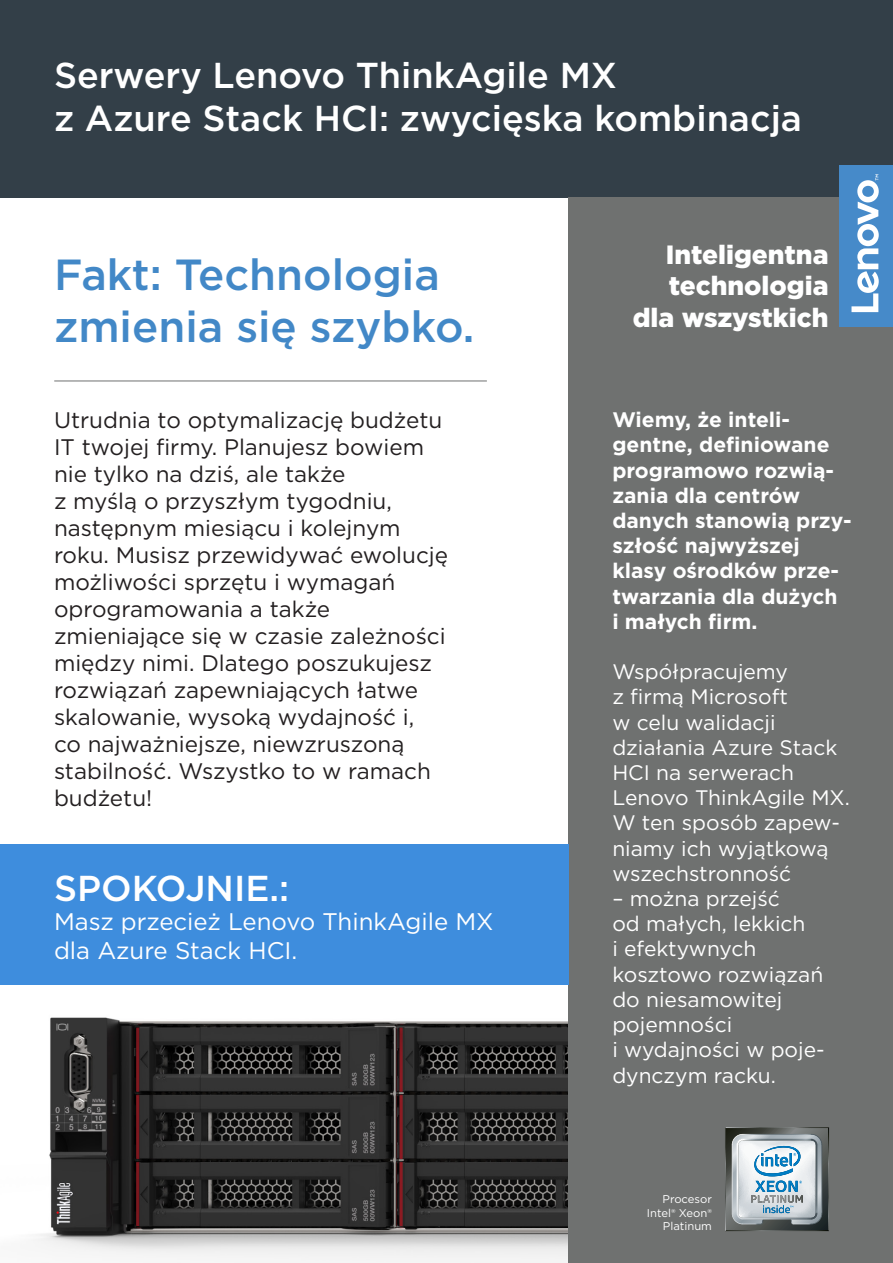
<style>
.page{position:relative;width:893px;height:1263px;background:#fff}
.page>*{position:absolute;margin:0;border:0;box-sizing:border-box;transform-origin:0 0}
.t1{font:500 43.5px/52.2px "Gotham";color:#4288c7}
.t2{font:500 36px/43.2px "Gotham";color:#fff}
.t3{font:900 26.4px/31.7px "Gotham";color:#fff;text-align:right}
.t4{font:24px/28.8px "Gotham";color:#fff}
.t5{font:22.5px/27px "Gotham";color:#231f20}
.t6{font:21px/25.2px "Gotham";color:#fff}
.t7{font:700 21px/25.2px "Gotham";color:#fff}
.t8{font:11.25px/13.5px "Gotham";color:#fff;text-align:right}
</style>
<div class="page">
<img style="left:33px;top:993px;width:536px;height:270px">
<div style="left:0;top:0;width:893px;height:198px;background:#333f48"></div>
<div style="left:569px;top:198px;width:324px;height:1065px;background:#6f7170"></div>
<div style="left:0;top:844px;width:569px;height:141px;background:#3e8ddd"></div>
<hr style="left:54px;top:381px;width:433px;height:1px;background:#6f7170">
<svg style="left:725px;top:1127px;width:104px;height:104px;background:#9ba9af"></svg>
<div style="left:839px;top:166px;width:54px;height:161px;background:#468ac9"></div>
<svg style="left:851px;top:174px;width:28px;height:138px"></svg>
<h2 class="t2" style="left:54px;top:53px;width:750px">Serwery Lenovo ThinkAgile MX<br>z Azure Stack HCI: zwycięska kombinacja</h2>
<h1 class="t1" style="left:54px;top:247px;width:422px">Fakt: Technologia zmienia się szybko.</h1>
<p class="t3" style="left:633px;top:238px;width:197px">Inteligentna technologia dla wszystkich</p>
<p class="t5" style="left:54px;top:406px;width:396px">Utrudnia to optymalizację budżetu<br>IT twojej firmy. Planujesz bowiem nie tylko na dziś, ale także<br>z myślą o przyszłym tygodniu, następnym miesiącu i kolejnym roku. Musisz przewidywać ewolucję możliwości sprzętu i wymagań oprogramowania a także zmieniające się w czasie zależności między nimi. Dlatego poszukujesz rozwiązań zapewniających łatwe skalowanie, wysoką wydajność i,<br>co najważniejsze, niewzruszoną stabilność. Wszystko to w ramach budżetu!</p>
<p class="t7" style="left:612px;top:407px;width:241px">Wiemy, że inteli&shy;gentne, definiowane programowo rozwią&shy;zania dla centrów danych stanowią przy&shy;szłość najwyższej klasy ośrodków prze&shy;twarzania dla dużych<br>i małych firm.</p>
<p class="t6" style="left:612px;top:659px;width:239px">Współpracujemy<br>z firmą Microsoft<br>w celu walidacji działania Azure Stack<br>HCI na serwerach<br>Lenovo ThinkAgile MX.<br>W ten sposób zapew&shy;niamy ich wyjątkową wszechstronność</p>
<p class="t6" style="left:612px;top:885px;width:214px">– można przejść<br>od małych, lekkich<br>i efektywnych kosztowo rozwiązań do niesamowitej pojemności<br>i wydajności w poje&shy;dynczym racku.</p>
<h2 class="t2" style="left:54px;top:866px;width:237px">SPOKOJNIE.:</h2>
<p class="t4" style="left:54px;top:906px;width:441px">Masz przecież Lenovo ThinkAgile MX dla Azure Stack HCI.</p>
<p class="t8" style="left:647px;top:1192px;width:67px">Procesor<br>Intel® Xeon®<br>Platinum</p>
</div>
